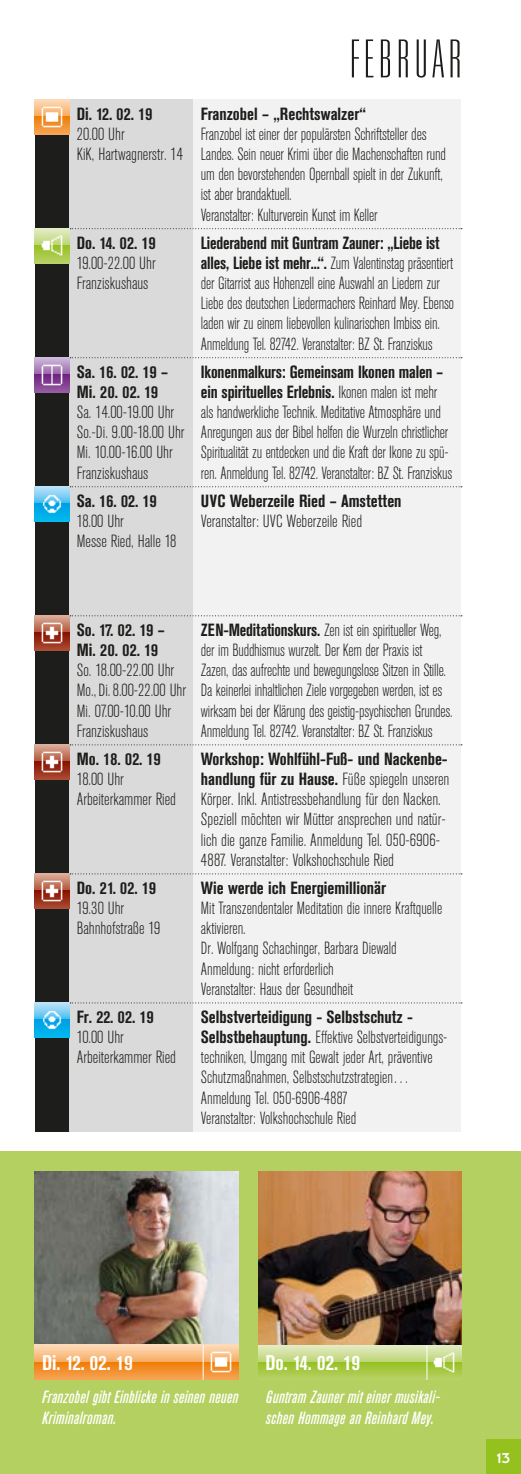
<style>
.page{position:relative;width:521px;height:1474px;background:#fff}
.page>*{position:absolute;margin:0;border:0;box-sizing:border-box;transform-origin:0 0}
.t1{font:100 ultra-condensed 52.5px "Univers";letter-spacing:.1em;color:#1d1d1b}
.t2{font:700 condensed 21px "Akzidenz Grotesk BE";color:#fff}
.t3{font:300 condensed 17.5px/20.1px "Akzidenz Grotesk BE";letter-spacing:-.01em;color:#1d1d1b;scale:.95 1}
.t4{font:300 condensed 17.5px/20.1px "Akzidenz Grotesk BE";letter-spacing:-.01em;color:#1d1d1b}
.t5{font:300 condensed 17.5px/20.1px "Akzidenz Grotesk BE";letter-spacing:-.01em;color:#1d1d1b;scale:.94 1}
.t6{font:300 condensed 17.5px/20.1px "Akzidenz Grotesk BE";letter-spacing:-.01em;color:#1d1d1b;scale:.96 1}
.t7{font:700 condensed 17.5px/20.1px "Akzidenz Grotesk BE";color:#1d1d1b}
.t8{font:italic 500 condensed 17.5px/21px "Akzidenz Grotesk BE";letter-spacing:.01em;color:#fff}
.t9{font:15.75px "Insignia";color:#fff}
.s1{font-weight:700}
</style>
<div class="page">
<div style="left:0;top:1151px;width:521px;height:322px;background:#b4d060"></div>
<div style="left:486px;top:1439px;width:35px;height:34px;background:#95c11f"></div>
<div style="left:35px;top:99px;width:34px;height:1032px;background:#1d1d1b"></div>
<div style="left:69px;top:99px;width:124px;height:1032px;background:#dadada"></div>
<div style="left:193px;top:99px;width:268px;height:1032px;background:#f2f2f2"></div>
<svg style="left:70px;top:228px;width:392px;height:1px"></svg>
<svg style="left:70px;top:357px;width:392px;height:1px"></svg>
<svg style="left:70px;top:486px;width:392px;height:1px"></svg>
<svg style="left:70px;top:615px;width:392px;height:1px"></svg>
<svg style="left:70px;top:744px;width:392px;height:1px"></svg>
<svg style="left:70px;top:873px;width:392px;height:1px"></svg>
<svg style="left:70px;top:1002px;width:392px;height:1px"></svg>
<svg style="left:258px;top:1344px;width:203px;height:18px;background:#ccd999"></svg>
<svg style="left:258px;top:1362px;width:203px;height:17px"></svg>
<img style="left:432px;top:1349px;width:24px;height:25px">
<hr style="left:427px;top:1344px;width:1px;height:35px;background:#fff">
<img style="left:35px;top:1171px;width:203px;height:173px">
<img style="left:258px;top:1171px;width:204px;height:173px">
<svg style="left:35px;top:486px;width:34px;height:18px"></svg>
<svg style="left:35px;top:504px;width:34px;height:17px"></svg>
<img style="left:40px;top:491px;width:24px;height:25px">
<svg style="left:35px;top:1002px;width:34px;height:17px"></svg>
<svg style="left:35px;top:1019px;width:34px;height:18px"></svg>
<img style="left:40px;top:1007px;width:24px;height:25px">
<svg style="left:35px;top:615px;width:34px;height:17px"></svg>
<svg style="left:35px;top:632px;width:34px;height:18px"></svg>
<img style="left:40px;top:620px;width:24px;height:25px">
<svg style="left:35px;top:744px;width:34px;height:17px"></svg>
<svg style="left:35px;top:761px;width:34px;height:18px"></svg>
<img style="left:40px;top:749px;width:24px;height:25px">
<svg style="left:35px;top:873px;width:34px;height:17px"></svg>
<svg style="left:35px;top:890px;width:34px;height:18px"></svg>
<img style="left:40px;top:878px;width:24px;height:25px">
<svg style="left:35px;top:357px;width:34px;height:18px"></svg>
<svg style="left:35px;top:375px;width:34px;height:17px"></svg>
<img style="left:40px;top:362px;width:24px;height:25px">
<svg style="left:35px;top:99px;width:34px;height:18px"></svg>
<svg style="left:35px;top:117px;width:34px;height:17px"></svg>
<img style="left:40px;top:104px;width:24px;height:25px">
<svg style="left:35px;top:228px;width:34px;height:18px"></svg>
<svg style="left:35px;top:246px;width:34px;height:17px"></svg>
<img style="left:40px;top:233px;width:24px;height:25px">
<svg style="left:35px;top:1344px;width:203px;height:18px;background:#fac591"></svg>
<svg style="left:35px;top:1362px;width:203px;height:17px;background:#f28f2d"></svg>
<img style="left:208px;top:1349px;width:25px;height:25px">
<hr style="left:203px;top:1344px;width:1px;height:35px;background:#fff">
<p class="t7" style="left:77px;top:104px;width:77px">Di. 12. 02. 19</p>
<p class="t4" style="left:77px;top:124px;width:108px">20.00 Uhr<br>KiK, Hartwagnerstr. 14</p>
<p class="t7" style="left:77px;top:233px;width:80px">Do. 14. 02. 19</p>
<p class="t4" style="left:77px;top:253px;width:80px">19.00-22.00 Uhr<br>Franziskushaus</p>
<p class="t7" style="left:77px;top:362px;width:93px">Sa. 16. 02. 19 –<br>Mi. 20. 02. 19</p>
<p class="t4" style="left:77px;top:402px;width:109px">Sa. 14.00-19.00 Uhr<br>So.-Di. 9.00-18.00 Uhr<br>Mi. 10.00-16.00 Uhr<br>Franziskushaus</p>
<p class="t7" style="left:77px;top:491px;width:81px">Sa. 16. 02. 19</p>
<p class="t4" style="left:77px;top:511px;width:101px">18.00 Uhr<br>Messe Ried, Halle 18</p>
<h1 class="t1" style="left:350px;top:32px;width:113px">FEBRUAR</h1>
<p class="t7" style="left:201px;top:104px;width:167px">Franzobel – „Rechtswalzer“</p>
<p class="t3" style="left:201px;top:124px;width:259px">Franzobel ist einer der populärsten Schriftsteller des Landes. Sein neuer Krimi über die Machenschaften rund um den bevorstehenden Opernball spielt in der Zukunft, ist aber brandaktuell.<br>Veranstalter: Kulturverein Kunst im Keller</p>
<p class="t5" style="left:201px;top:233px;width:271px"><span class="s1">Liederabend mit Guntram Zauner: „Liebe ist alles, Liebe ist mehr...“.</span> Zum Valentinstag präsentiert der Gitarrist aus Hohenzell eine Auswahl an Liedern zur Liebe des deutschen Liedermachers Reinhard Mey. Ebenso laden wir zu einem liebevollen kulinarischen Imbiss ein.<br>Anmeldung Tel. 82742. Veranstalter: BZ St. Franziskus</p>
<p class="t6" style="left:201px;top:362px;width:263px"><span class="s1">Ikonenmalkurs: Gemeinsam Ikonen malen – ein spirituelles Erlebnis.</span> Ikonen malen ist mehr als handwerkliche Technik. Meditative Atmosphäre und Anregungen aus der Bibel helfen die Wurzeln christlicher Spiritualität zu entdecken und die Kraft der Ikone zu spü&shy;ren. Anmeldung Tel. 82742. Veranstalter: BZ St. Franziskus</p>
<p class="t7" style="left:201px;top:491px;width:202px">UVC Weberzeile Ried – Amstetten</p>
<p class="t4" style="left:201px;top:511px;width:163px">Veranstalter: UVC Weberzeile Ried</p>
<p class="t7" style="left:77px;top:620px;width:89px">So. 17. 02. 19 –<br>Mi. 20. 02. 19</p>
<p class="t4" style="left:77px;top:660px;width:111px">So. 18.00-22.00 Uhr<br>Mo., Di. 8.00-22.00 Uhr<br>Mi. 07.00-10.00 Uhr<br>Franziskushaus</p>
<p class="t7" style="left:77px;top:749px;width:85px">Mo. 18. 02. 19</p>
<p class="t4" style="left:77px;top:769px;width:101px">18.00 Uhr<br>Arbeiterkammer Ried</p>
<p class="t7" style="left:77px;top:878px;width:81px">Do. 21. 02. 19</p>
<p class="t4" style="left:77px;top:898px;width:85px">19.30 Uhr<br>Bahnhofstraße 19</p>
<p class="t7" style="left:77px;top:1007px;width:78px">Fr. 22. 02. 19</p>
<p class="t4" style="left:77px;top:1027px;width:101px">10.00 Uhr<br>Arbeiterkammer Ried</p>
<p class="t5" style="left:201px;top:620px;width:269px"><span class="s1">ZEN-Meditationskurs.</span> Zen ist ein spiritueller Weg, der im Buddhismus wurzelt. Der Kern der Praxis ist Zazen, das aufrechte und bewegungslose Sitzen in Stille.<br>Da keinerlei inhaltlichen Ziele vorgegeben werden, ist es wirksam bei der Klärung des geistig-psychischen Grundes.<br>Anmeldung Tel. 82742. Veranstalter: BZ St. Franziskus</p>
<p class="t4" style="left:201px;top:749px;width:250px"><span class="s1">Workshop: Wohlfühl-Fuß- und Nackenbe&shy;handlung für zu Hause.</span> Füße spiegeln unseren Körper. Inkl. Antistressbehandlung für den Nacken.<br>Speziell möchten wir Mütter ansprechen und natür&shy;lich die ganze Familie. Anmeldung Tel. 050-6906- 4887. Veranstalter: Volkshochschule Ried</p>
<p class="t7" style="left:201px;top:878px;width:187px">Wie werde ich Energiemillionär</p>
<p class="t3" style="left:201px;top:898px;width:255px">Mit Transzendentaler Meditation die innere Kraftquelle aktivieren.<br>Dr. Wolfgang Schachinger, Barbara Diewald Anmeldung: nicht erforderlich<br>Veranstalter: Haus der Gesundheit</p>
<p class="t3" style="left:201px;top:1007px;width:261px"><span class="s1">Selbstverteidigung - Selbstschutz - Selbstbehauptung.</span> Effektive Selbstverteidigungs&shy;techniken, Umgang mit Gewalt jeder Art, präventive Schutzmaßnahmen, Selbstschutzstrategien… Anmeldung Tel. 050-6906-4887<br>Veranstalter: Volkshochschule Ried</p>
<p class="t2" style="left:42px;top:1350px;width:92px">Di. 12. 02. 19</p>
<p class="t2" style="left:265px;top:1350px;width:96px">Do. 14. 02. 19</p>
<p class="t8" style="left:42px;top:1386px;width:197px">Franzobel gibt Einblicke in seinen neuen<br>Kriminalroman.</p>
<p class="t8" style="left:266px;top:1386px;width:176px">Guntram Zauner mit einer musikali‑ schen Hommage an Reinhard Mey.</p>
<p class="t9" style="left:497px;top:1449px;width:15px">13</p>
</div>
